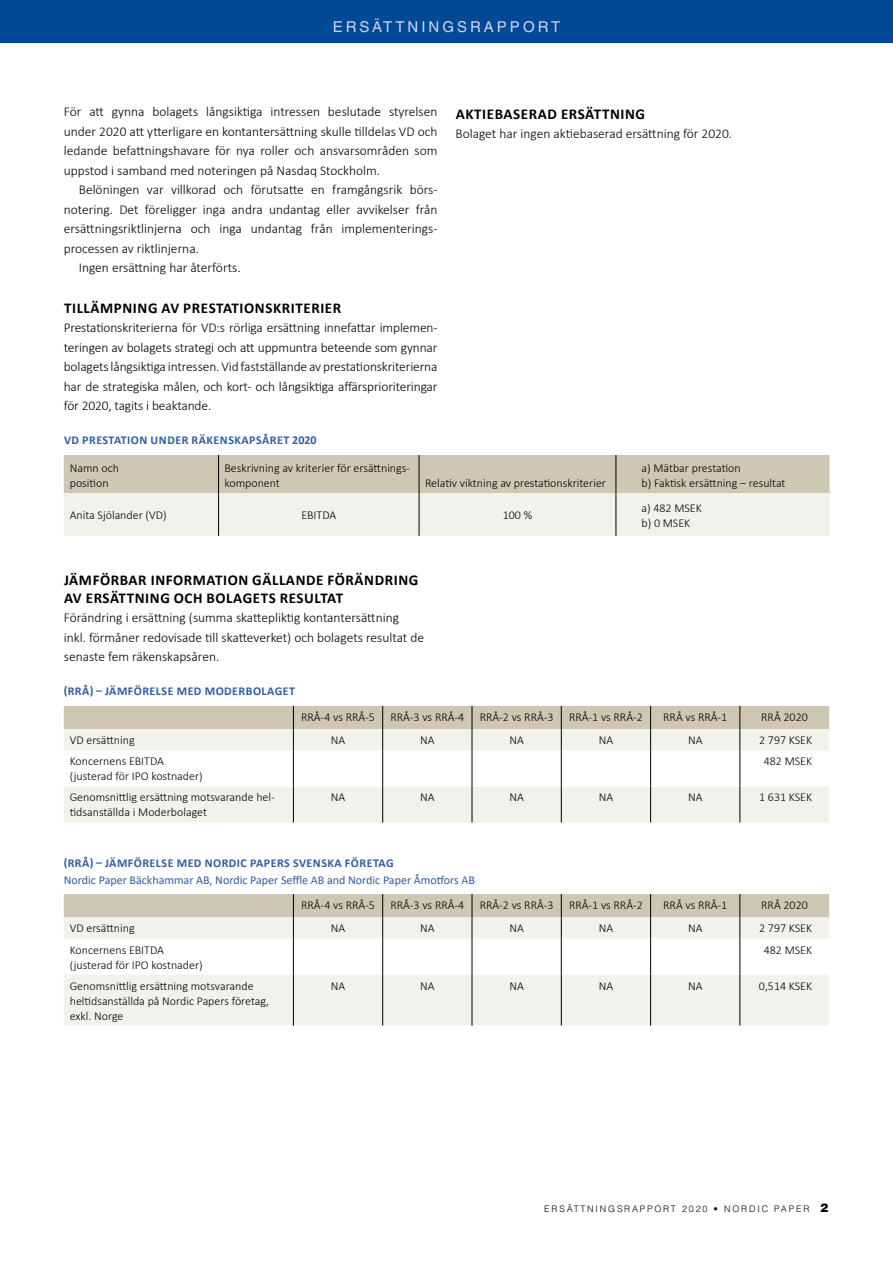
<style>
.page{position:relative;width:893px;height:1263px;background:#fff}
.page>*{position:absolute;margin:0;border:0;box-sizing:border-box;transform-origin:0 0}
.t1{font:700 15px/18px "Calibri";letter-spacing:.04em;color:#000}
.t2{font:15px "Helvetica LT Std";letter-spacing:.2em;color:#d1d5ec}
.t3{font:300 13.5px/19.5px "Calibri";color:#000;text-align:justify}
.t4{font:300 12px/15px "Calibri";color:#000}
.t5{font:700 12px "Calibri";letter-spacing:.04em;color:#305da2}
.t6{font:12px "Calibri";color:#305da2}
.t7{font:300 9px "Helvetica LT Std";letter-spacing:.2em;color:#000}
.s1{font-weight:900;font-size:12px}
</style>
<div class="page">
<div style="left:0;top:0;width:893px;height:43px;background:#004996"></div>
<svg style="left:64px;top:455px;width:766px;height:81px;background:#e0ddd1"></svg>
<hr style="left:218px;top:455px;width:1px;height:38px;background:#000">
<hr style="left:419px;top:455px;width:1px;height:38px;background:#000">
<hr style="left:218px;top:493px;width:1px;height:43px;background:#000">
<hr style="left:419px;top:493px;width:1px;height:43px;background:#000">
<hr style="left:616px;top:455px;width:1px;height:38px;background:#000">
<hr style="left:616px;top:493px;width:1px;height:43px;background:#000">
<svg style="left:64px;top:750px;width:765px;height:72px;fill:#f8f7f4"></svg>
<hr style="left:293px;top:750px;width:1px;height:36px;background:#000">
<hr style="left:382px;top:750px;width:1px;height:36px;background:#000">
<hr style="left:293px;top:786px;width:1px;height:36px;background:#000">
<hr style="left:382px;top:786px;width:1px;height:36px;background:#000">
<hr style="left:472px;top:750px;width:1px;height:36px;background:#000">
<hr style="left:561px;top:750px;width:1px;height:36px;background:#000">
<hr style="left:472px;top:786px;width:1px;height:36px;background:#000">
<hr style="left:561px;top:786px;width:1px;height:36px;background:#000">
<svg style="left:64px;top:706px;width:765px;height:44px;background:#ddd9cc"></svg>
<hr style="left:650px;top:750px;width:1px;height:36px;background:#000">
<hr style="left:740px;top:750px;width:1px;height:36px;background:#000">
<hr style="left:650px;top:786px;width:1px;height:36px;background:#000">
<hr style="left:740px;top:786px;width:1px;height:36px;background:#000">
<svg style="left:64px;top:938px;width:765px;height:87px;fill:#f3f1ec"></svg>
<hr style="left:293px;top:938px;width:1px;height:36px;background:#000">
<hr style="left:382px;top:938px;width:1px;height:36px;background:#000">
<hr style="left:293px;top:974px;width:1px;height:51px;background:#000">
<hr style="left:382px;top:974px;width:1px;height:51px;background:#000">
<hr style="left:472px;top:938px;width:1px;height:36px;background:#000">
<hr style="left:561px;top:938px;width:1px;height:36px;background:#000">
<hr style="left:472px;top:974px;width:1px;height:51px;background:#000">
<hr style="left:561px;top:974px;width:1px;height:51px;background:#000">
<svg style="left:64px;top:894px;width:765px;height:44px;background:#ddd9cc"></svg>
<hr style="left:650px;top:938px;width:1px;height:36px;background:#000">
<hr style="left:740px;top:938px;width:1px;height:36px;background:#000">
<hr style="left:650px;top:974px;width:1px;height:51px;background:#000">
<hr style="left:740px;top:974px;width:1px;height:51px;background:#000">
<p class="t2" style="left:333px;top:18px;width:229px">ERSÄTTNINGSRAPPORT</p>
<p class="t3" style="left:64px;top:102px;width:375px">För att gynna bolagets långsiktiga intressen beslutade styrelsen under 2020 att ytterligare en kontantersättning skulle tilldelas VD och ledande befattningshavare för nya roller och ansvarsområden som uppstod i samband med noteringen på Nasdaq Stockholm.</p>
<p class="t3" style="left:79px;top:180px;width:360px">Belöningen var villkorad och förutsatte en framgångsrik börs-</p>
<p class="t3" style="left:64px;top:200px;width:375px">notering. Det föreligger inga andra undantag eller avvikelser från</p>
<p class="t3" style="left:64px;top:219px;width:374px">ersättningsriktlinjerna och inga undantag från implementerings-</p>
<p class="t3" style="left:64px;top:239px;width:137px">processen av riktlinjerna.</p>
<p class="t3" style="left:79px;top:258px;width:163px">Ingen ersättning har återförts.</p>
<p class="t1" style="left:64px;top:299px;width:279px">TILLÄMPNING AV PRESTATIONSKRITERIER</p>
<p class="t3" style="left:64px;top:318px;width:375px">Prestationskriterierna för VD:s rörliga ersättning innefattar implemen&shy;teringen av bolagets strategi och att uppmuntra beteende som gynnar bolagets långsiktiga intressen. Vid fastställande av prestationskriterierna har de strategiska målen, och kort- och långsiktiga affärsprioriteringar för 2020, tagits i beaktande.</p>
<p class="t5" style="left:64px;top:432px;width:254px">VD PRESTATION UNDER RÄKENSKAPSÅRET 2020</p>
<p class="t1" style="left:456px;top:104px;width:191px">AKTIEBASERAD ERSÄTTNING</p>
<p class="t3" style="left:455px;top:124px;width:278px">Bolaget har ingen aktiebaserad ersättning för 2020.</p>
<p class="t4" style="left:70px;top:461px;width:51px">Namn och position</p>
<p class="t4" style="left:225px;top:461px;width:187px">Beskrivning av kriterier för ersättnings&shy;komponent</p>
<p class="t4" style="left:425px;top:476px;width:182px">Relativ viktning av prestationskriterier</p>
<p class="t4" style="left:641px;top:461px;width:146px">a) Mätbar prestation<br>b) Faktisk ersättning – resultat</p>
<p class="t4" style="left:70px;top:507px;width:98px">Anita Sjölander (VD)</p>
<p class="t4" style="left:301px;top:507px;width:36px">EBITDA</p>
<p class="t4" style="left:503px;top:507px;width:31px">100 %</p>
<p class="t4" style="left:641px;top:500px;width:62px">a) 482 MSEK b) 0 MSEK</p>
<p class="t1" style="left:64px;top:570px;width:356px">JÄMFÖRBAR INFORMATION GÄLLANDE FÖRÄNDRING<br>AV ERSÄTTNING OCH BOLAGETS RESULTAT</p>
<p class="t3" style="left:64px;top:608px;width:362px;text-align:left">Förändring i ersättning (summa skattepliktig kontantersättning inkl. förmåner redovisade till skatteverket) och bolagets resultat de senaste fem räkenskapsåren.</p>
<p class="t5" style="left:64px;top:682px;width:233px">(RRÅ) – JÄMFÖRELSE MED MODERBOLAGET</p>
<p class="t4" style="left:301px;top:709px;width:75px">RRÅ-4 vs RRÅ-5</p>
<p class="t4" style="left:390px;top:709px;width:75px">RRÅ-3 vs RRÅ-4</p>
<p class="t4" style="left:480px;top:709px;width:75px">RRÅ-2 vs RRÅ-3</p>
<p class="t4" style="left:569px;top:709px;width:75px">RRÅ-1 vs RRÅ-2</p>
<p class="t4" style="left:663px;top:709px;width:66px">RRÅ vs RRÅ-1</p>
<p class="t4" style="left:761px;top:709px;width:48px">RRÅ 2020</p>
<p class="t4" style="left:70px;top:732px;width:66px">VD ersättning</p>
<p class="t4" style="left:331px;top:732px;width:16px">NA</p>
<p class="t4" style="left:420px;top:732px;width:16px">NA</p>
<p class="t4" style="left:509px;top:732px;width:16px">NA</p>
<p class="t4" style="left:599px;top:732px;width:16px">NA</p>
<p class="t4" style="left:688px;top:732px;width:16px">NA</p>
<p class="t4" style="left:759px;top:732px;width:55px">2 797 KSEK</p>
<p class="t4" style="left:70px;top:754px;width:135px">Koncernens EBITDA (justerad för IPO kostnader)</p>
<p class="t4" style="left:764px;top:754px;width:50px">482 MSEK</p>
<p class="t4" style="left:70px;top:790px;width:207px">Genomsnittlig ersättning motsvarande hel&shy;tidsanställda i Moderbolaget</p>
<p class="t4" style="left:331px;top:790px;width:16px">NA</p>
<p class="t4" style="left:420px;top:790px;width:16px">NA</p>
<p class="t4" style="left:509px;top:790px;width:16px">NA</p>
<p class="t4" style="left:599px;top:790px;width:16px">NA</p>
<p class="t4" style="left:688px;top:790px;width:16px">NA</p>
<p class="t4" style="left:759px;top:790px;width:55px">1 631 KSEK</p>
<p class="t5" style="left:64px;top:855px;width:331px">(RRÅ) – JÄMFÖRELSE MED NORDIC PAPERS SVENSKA FÖRETAG</p>
<p class="t6" style="left:64px;top:871px;width:413px">Nordic Paper Bäckhammar AB, Nordic Paper Seffle AB and Nordic Paper Åmotfors AB</p>
<p class="t4" style="left:301px;top:897px;width:75px">RRÅ-4 vs RRÅ-5</p>
<p class="t4" style="left:390px;top:897px;width:75px">RRÅ-3 vs RRÅ-4</p>
<p class="t4" style="left:480px;top:897px;width:75px">RRÅ-2 vs RRÅ-3</p>
<p class="t4" style="left:569px;top:897px;width:75px">RRÅ-1 vs RRÅ-2</p>
<p class="t4" style="left:663px;top:897px;width:66px">RRÅ vs RRÅ-1</p>
<p class="t4" style="left:761px;top:897px;width:48px">RRÅ 2020</p>
<p class="t4" style="left:70px;top:921px;width:66px">VD ersättning</p>
<p class="t4" style="left:331px;top:921px;width:16px">NA</p>
<p class="t4" style="left:420px;top:921px;width:16px">NA</p>
<p class="t4" style="left:509px;top:921px;width:16px">NA</p>
<p class="t4" style="left:599px;top:921px;width:16px">NA</p>
<p class="t4" style="left:688px;top:921px;width:16px">NA</p>
<p class="t4" style="left:759px;top:921px;width:55px">2 797 KSEK</p>
<p class="t4" style="left:70px;top:942px;width:135px">Koncernens EBITDA (justerad för IPO kostnader)</p>
<p class="t4" style="left:764px;top:942px;width:50px">482 MSEK</p>
<p class="t4" style="left:70px;top:978px;width:201px">Genomsnittlig ersättning motsvarande heltidsanställda på Nordic Papers företag, exkl. Norge</p>
<p class="t4" style="left:331px;top:978px;width:16px">NA</p>
<p class="t4" style="left:420px;top:978px;width:16px">NA</p>
<p class="t4" style="left:509px;top:978px;width:16px">NA</p>
<p class="t4" style="left:599px;top:978px;width:16px">NA</p>
<p class="t4" style="left:688px;top:978px;width:16px">NA</p>
<p class="t4" style="left:759px;top:978px;width:55px">0,514 KSEK</p>
<p class="t7" style="left:544px;top:1203px;width:285px">ERSÄTTNINGSRAPPORT 2020 • NORDIC PAPER <span class="s1">2</span></p>
</div>
